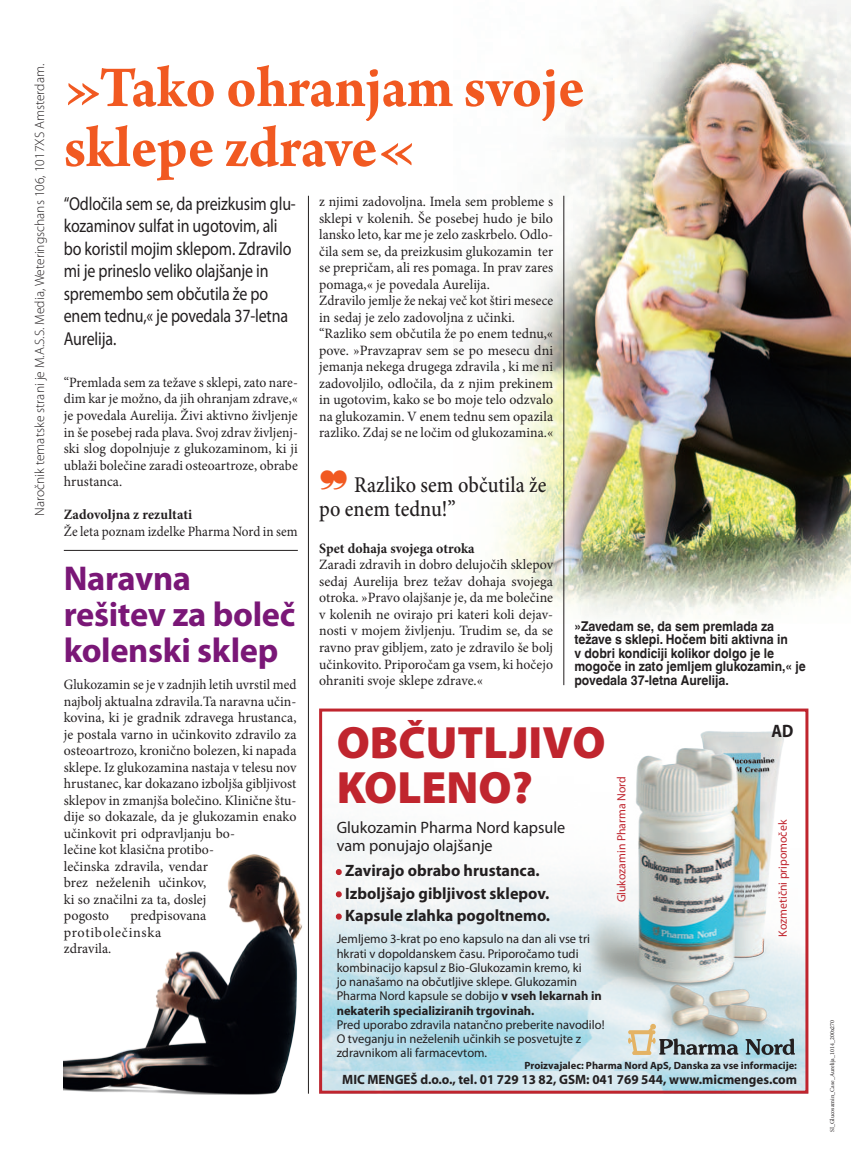
<style>
.page{position:relative;width:851px;height:1149px;background:#fff}
.page>*{position:absolute;margin:0;border:0;box-sizing:border-box;transform-origin:0 0}
.t1{font:700 61.5px/60px "Arno Pro";letter-spacing:-.005em;color:#f15921;scale:.95 1}
.t2{font:900 45.45px/45.5px "Myriad Pro";color:#c0252e}
.Indledning{font:700 34.5px/36px "Myriad Pro";letter-spacing:-.01em;color:#7a1777}
.t3{font:500 22.5px/24px "Minion Pro";color:#231f20;scale:.9 1}
.Indledning-2{font:18.75px/22.5px "Myriad Pro";letter-spacing:-.01em;color:#231f20;scale:.85 1}
.t4{font:700 18px "Myriad Pro";color:#231f20;scale:.9 1}
.t5{font:700 16.5px "Myriad Pro";color:#231f20}
.t6{font:16.5px/18px "Myriad Pro";color:#231f20}
.Brødtekst{font:14.25px/16.5px "Minion Pro";letter-spacing:.005em;color:#231f20;text-align:justify}
.Brødtekst-2{font:14.25px/16.5px "Minion Pro";letter-spacing:.005em;color:#231f20;text-align:justify;scale:.95 1}
.Brødtekst-3{font:14.25px "Minion Pro";letter-spacing:.005em;color:#231f20;scale:.93 1}
.Brødtekst-4{font:14.25px/16.5px "Minion Pro";letter-spacing:.005em;color:#231f20;scale:.94 1}
.Brødtekst-5{font:700 14.25px "Minion Pro";letter-spacing:.005em;color:#231f20}
.t7{font:700 13.5px/13.5px "Helvetica World";color:#231f20;scale:.9 1}
.t8{font:300 13.5px "Myriad Pro";color:#231f20}
.t9{font:700 13.5px "Myriad Pro";color:#231f20}
.t10{font:12.75px/14.2px "Myriad Pro";color:#231f20}
.t11{font:12px "Myriad Pro";color:#c0252e}
.t12{font:700 10.5px "Myriad Pro";color:#231f20}
.t13{font:6px "Minion Pro";letter-spacing:.005em;color:#231f20}
.s1{color:#f15921}
.s2{color:#c0252e}
.s3{font-weight:700}
</style>
<div class="page">
<img style="left:496px;top:0;width:354px;height:623px">
<hr style="left:308px;top:196px;width:1px;height:897px;background:#231f20">
<hr style="left:563px;top:196px;width:1px;height:489px;background:#231f20">
<hr style="left:64px;top:550px;width:234px;height:1px;background:#231f20">
<img style="left:323px;top:823px;width:481px;height:266px">
<div style="left:319px;top:708px;width:489px;height:385px;border:3px solid #c0252e"></div>
<img style="left:585px;top:713px;width:224px;height:341px">
<svg style="left:336px;top:868px;width:6px;height:6px"></svg>
<svg style="left:336px;top:891px;width:6px;height:6px"></svg>
<svg style="left:336px;top:913px;width:6px;height:6px"></svg>
<img style="left:64px;top:842px;width:245px;height:253px">
<p class="t8" style="left:32px;top:515px;width:453px;rotate:-90deg">Naročnik tematske strani je M.A.S.S. Media, Weteringschans 106, 1017XS Amsterdam.</p>
<p class="t1" style="left:64px;top:60px;width:549px">»Tako ohranjam svoje sklepe zdrave«</p>
<p class="Indledning-2" style="left:64px;top:192px;width:274px">“Odločila sem se, da preizkusim glu&shy;kozaminov sulfat in ugotovim, ali bo koristil mojim sklepom. Zdravilo mi je prineslo veliko olajšanje in spremembo sem občutila že po enem tednu,« je povedala 37-letna<br>Aurelija.</p>
<p class="Brødtekst" style="left:319px;top:193px;width:235px">z njimi zadovoljna. Imela sem probleme s sklepi v kolenih. Še posebej hudo je bilo lansko leto, kar me je zelo zaskrbelo. Odlo&shy;čila sem se, da preizkusim glukozamin ter se prepričam, ali res pomaga. In prav zares pomaga,« je povedala Aurelija.</p>
<p class="Brødtekst-4" style="left:319px;top:292px;width:250px">Zdravilo jemlje že nekaj več kot štiri mesece in sedaj je zelo zadovoljna z učinki.</p>
<p class="Brødtekst" style="left:319px;top:325px;width:235px">“Razliko sem občutila že po enem tednu,« pove. »Pravzaprav sem se po mesecu dni jemanja nekega drugega zdravila , ki me ni zadovoljilo, odločila, da z njim prekinem in ugotovim, kako se bo moje telo odzvalo na glukozamin. V enem tednu sem opazila razliko. Zdaj se ne ločim od glukozamina.«</p>
<p class="Brødtekst-2" style="left:64px;top:374px;width:248px">“Premlada sem za težave s sklepi, zato nare&shy;dim kar je možno, da jih ohranjam zdrave,« je povedala Aurelija. Živi aktivno življenje in še posebej rada plava. Svoj zdrav življenj&shy;ski slog dopolnjuje z glukozaminom, ki ji ublaži bolečine zaradi osteoartroze, obrabe hrustanca.</p>
<p class="Brødtekst-5" style="left:64px;top:504px;width:130px">Zadovoljna z rezultati</p>
<p class="Brødtekst-3" style="left:64px;top:521px;width:253px">Že leta poznam izdelke Pharma Nord in sem</p>
<p class="t3" style="left:319px;top:472px;width:254px"><span class="s1">❞</span> Razliko sem občutila že po enem tednu!”</p>
<p class="Brødtekst-5" style="left:319px;top:538px;width:157px">Spet dohaja svojega otroka</p>
<p class="Brødtekst" style="left:319px;top:556px;width:235px">Zaradi zdravih in dobro delujočih sklepov sedaj Aurelija brez težav dohaja svojega otroka. »Pravo olajšanje je, da me bolečine v kolenih ne ovirajo pri kateri koli dejav&shy;nosti v mojem življenju. Trudim se, da se ravno prav gibljem, zato je zdravilo še bolj učinkovito. Priporočam ga vsem, ki hočejo</p>
<p class="Indledning" style="left:64px;top:559px;width:233px">Naravna rešitev za boleč kolenski sklep</p>
<p class="t7" style="left:574px;top:619px;width:258px">»Zavedam se, da sem premlada za težave s sklepi. Hočem biti aktivna in<br>v dobri kondiciji kolikor dolgo je le mogoče in zato jemljem glukozamin,« je povedala 37-letna Aurelija.</p>
<p class="Brødtekst-3" style="left:64px;top:674px;width:252px">Glukozamin se je v zadnjih letih uvrstil med</p>
<p class="Brødtekst" style="left:319px;top:672px;width:165px">ohraniti svoje sklepe zdrave.«</p>
<p class="Brødtekst" style="left:64px;top:692px;width:234px;text-align:left">najbolj aktualna zdravila.Ta naravna učin&shy;kovina, ki je gradnik zdravega hrustanca, je postala varno in učinkovito zdravilo za osteoartrozo, kronično bolezen, ki napada sklepe. Iz glukozamina nastaja v telesu nov hrustanec, kar dokazano izboljša gibljivost sklepov in zmanjša bolečino. Klinične štu&shy;dije so dokazale, da je glukozamin enako učinkovit pri odpravljanju bo-<br>lečine kot klasična protibo-<br>lečinska zdravila, vendar<br>brez neželenih učinkov,<br>ki so značilni za ta, doslej<br>pogosto</p>
<p class="t2" style="left:336px;top:719px;width:270px">OBČUTLJIVO<br>KOLENO?</p>
<p class="t4" style="left:771px;top:718px;width:26px">AD</p>
<p class="t11" style="left:614px;top:902px;width:127px;rotate:-90deg">Glukozamin Pharma Nord</p>
<p class="t11" style="left:776px;top:936px;width:118px;rotate:-90deg">Kozmetični pripomoček</p>
<p class="t6" style="left:336px;top:818px;width:230px">Glukozamin Pharma Nord kapsule vam ponujajo olajšanje</p>
<p class="t5" style="left:336px;top:859px;width:204px"><span class="s2">·</span> Zavirajo obrabo hrustanca.</p>
<p class="t5" style="left:336px;top:882px;width:214px"><span class="s2">·</span> Izboljšajo gibljivost sklepov.</p>
<p class="t5" style="left:336px;top:904px;width:215px"><span class="s2">·</span> Kapsule zlahka pogoltnemo.</p>
<p class="Brødtekst" style="left:64px;top:907px;width:144px;text-align:left;text-indent:66px">predpisovana protibolečinska zdravila.</p>
<p class="t10" style="left:336px;top:931px;width:266px">Jemljemo 3-krat po eno kapsulo na dan ali vse tri hkrati v dopoldanskem času. Priporočamo tudi kombinacijo kapsul z Bio-Glukozamin kremo, ki<br>jo nanašamo na občutljive sklepe. Glukozamin Pharma Nord kapsule se dobijo <span class="s3">v vseh lekarnah in nekaterih specializiranih trgovinah.</span></p>
<p class="t10" style="left:336px;top:1017px;width:269px">Pred uporabo zdravila natančno preberite navodilo!<br>O tveganju in neželenih učinkih se posvetujte z zdravnikom ali farmacevtom.</p>
<p class="t12" style="left:524px;top:1057px;width:274px">Proizvajalec: Pharma Nord ApS, Danska za vse informacije:</p>
<p class="t9" style="left:342px;top:1069px;width:456px">MIC MENGEŠ d.o.o., tel. 01 729 13 82, GSM: 041 769 544, www.micmenges.com</p>
<p class="t13" style="left:828px;top:1131px;width:114px;rotate:-90deg">SI_Glucosamin_Case_Aurelija_1014_200x270</p>
</div>
